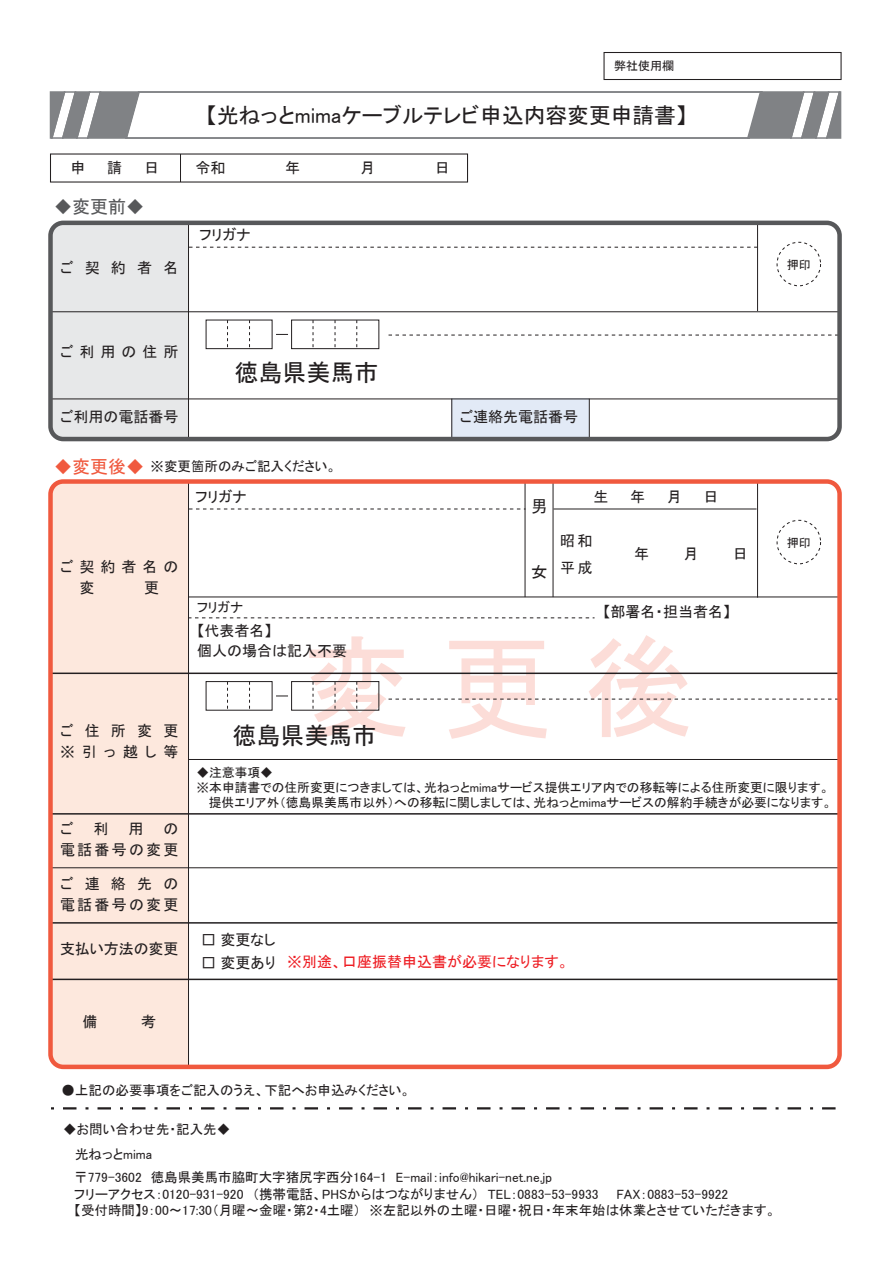
<style>
.page{position:relative;width:893px;height:1263px;background:#fff}
.page>*{position:absolute;margin:0;border:0;box-sizing:border-box;transform-origin:0 0}
.t1{font:112.5px "MS Gothic";color:#fcddd8}
.t2{font:24px "MSP Gothic";color:#231f20}
.t3{font:21.75px "MSP Gothic";color:#231f20}
.t4{font:18px "MSP Gothic";color:#f0593e}
.t5{font:18px "MSP Gothic";color:#57585a}
.t6{font:16.5px "MSP Gothic";color:#231f20}
.t7{font:15px/21px "MSP Gothic";color:#231f20}
.t8{font:15px "MSP Gothic";color:#ee1d23}
.t9{font:15px/21px "MSP Gothic";letter-spacing:.15em;color:#231f20;text-align:right}
.t10{font:15px/21px "MSP Gothic";letter-spacing:.61em;color:#231f20}
.t11{font:13.5px/16.5px "MSP Gothic";color:#231f20}
.t12{font:12.75px "MSP Gothic";color:#231f20}
.t13{font:12px "MSP Gothic";color:#231f20}
.s1{color:#231f20}
</style>
<div class="page">
<div style="left:53px;top:484px;width:135px;height:580px;background:#fde8dd"></div>
<div style="left:603px;top:52px;width:239px;height:28px;border:1px solid #231f20"></div>
<svg style="left:49px;top:91px;width:793px;height:48px"></svg>
<hr style="left:188px;top:597px;width:653px;height:1px;background:#231f20">
<hr style="left:188px;top:759px;width:653px;height:1px;background:#231f20">
<hr style="left:51px;top:672px;width:790px;height:2px;background:#231f20">
<hr style="left:51px;top:813px;width:790px;height:2px;background:#231f20">
<hr style="left:51px;top:922px;width:790px;height:2px;background:#231f20">
<hr style="left:51px;top:867px;width:790px;height:1px;background:#231f20">
<hr style="left:757px;top:480px;width:1px;height:118px;background:#231f20">
<hr style="left:525px;top:482px;width:1px;height:115px;background:#231f20">
<hr style="left:553px;top:482px;width:1px;height:115px;background:#231f20">
<hr style="left:188px;top:481px;width:1px;height:585px;background:#231f20">
<svg style="left:180px;top:154px;width:1px;height:28px"></svg>
<svg style="left:189px;top:509px;width:337px;height:1px"></svg>
<svg style="left:189px;top:618px;width:405px;height:1px"></svg>
<svg style="left:388px;top:699px;width:449px;height:1px"></svg>
<hr style="left:554px;top:509px;width:203px;height:1px;background:#231f20">
<svg style="left:51px;top:1107px;width:785px;height:2px"></svg>
<svg style="left:53px;top:226px;width:784px;height:210px"></svg>
<div style="left:206px;top:681px;width:66px;height:29px;border:1px solid #231f20"></div>
<svg style="left:227px;top:682px;width:1px;height:27px"></svg>
<svg style="left:249px;top:682px;width:1px;height:27px"></svg>
<div style="left:291px;top:681px;width:88px;height:29px;border:1px solid #231f20"></div>
<svg style="left:313px;top:682px;width:1px;height:27px"></svg>
<svg style="left:335px;top:682px;width:1px;height:27px"></svg>
<svg style="left:356px;top:682px;width:1px;height:27px"></svg>
<svg style="left:276px;top:696px;width:12px;height:1px"></svg>
<div style="left:777px;top:242px;width:44px;height:44px;border:1px dashed #231f20;border-radius:50%"></div>
<div style="left:777px;top:520px;width:44px;height:44px;border:1px dashed #231f20;border-radius:50%"></div>
<hr style="left:51px;top:979px;width:790px;height:1px;background:#231f20">
<div style="left:48px;top:221px;width:794px;height:220px;border:4px solid #57585a;border-radius:13px"></div>
<div style="left:48px;top:479px;width:794px;height:590px;border:4px solid #f0593e;border-radius:13px"></div>
<p class="t13" style="left:614px;top:59px;width:61px">弊社使用欄</p>
<p class="t7" style="left:70px;top:157px;width:16px">申</p>
<p class="t7" style="left:107px;top:157px;width:16px">請</p>
<p class="t7" style="left:144px;top:157px;width:16px">日</p>
<h3 class="t5" style="left:54px;top:198px;width:91px">◆変更前◆</h3>
<p class="t7" style="left:60px;top:257px;width:120px">ご契約者名</p>
<h3 class="t3" style="left:206px;top:104px;width:482px">【光ねっとmimaケーブルテレビ申込内容変更申請書】</h3>
<p class="t7" style="left:196px;top:157px;width:31px">令和</p>
<p class="t7" style="left:285px;top:157px;width:16px">年</p>
<p class="t7" style="left:360px;top:157px;width:16px">月</p>
<p class="t7" style="left:435px;top:157px;width:16px">日</p>
<p class="t7" style="left:200px;top:224px;width:53px">フリガナ</p>
<p class="t7" style="left:60px;top:341px;width:120px">ご利用の住所</p>
<h2 class="t2" style="left:235px;top:360px;width:145px">徳島県美馬市</h2>
<p class="t7" style="left:60px;top:406px;width:120px">ご利用の電話番号</p>
<p class="t7" style="left:460px;top:406px;width:120px">ご連絡先電話番号</p>
<h3 class="t4" style="left:54px;top:457px;width:91px">◆変更後◆</h3>
<p class="t11" style="left:151px;top:457px;width:188px">※変更箇所のみご記入ください。</p>
<p class="t7" style="left:195px;top:486px;width:53px">フリガナ</p>
<p class="t7" style="left:80px;top:556px;width:101px;text-indent:-20px">ご契約者名の変</p>
<p class="t7" style="left:144px;top:577px;width:16px">更</p>
<p class="t6" style="left:531px;top:497px;width:16px">男</p>
<p class="t6" style="left:531px;top:564px;width:17px">女</p>
<p class="t7" style="left:594px;top:486px;width:16px">生</p>
<p class="t7" style="left:630px;top:486px;width:16px">年</p>
<p class="t7" style="left:667px;top:486px;width:16px">月</p>
<p class="t7" style="left:704px;top:486px;width:16px">日</p>
<p class="t7" style="left:560px;top:527px;width:34px;line-height:27px">昭和平成</p>
<p class="t7" style="left:634px;top:543px;width:16px">年</p>
<p class="t7" style="left:683px;top:543px;width:16px">月</p>
<p class="t7" style="left:733px;top:543px;width:16px">日</p>
<p class="t10" style="left:60px;top:720px;width:120px">ご住所変更※引っ越し等</p>
<p class="t11" style="left:197px;top:599px;width:48px">フリガナ</p>
<p class="t7" style="left:197px;top:621px;width:151px;line-height:19.5px">【代表者名】<br>個人の場合は記入不要</p>
<p class="t7" style="left:603px;top:601px;width:129px">【部署名・担当者名】</p>
<h1 class="t1" style="left:300px;top:631px;width:397px">変更後</h1>
<h2 class="t2" style="left:233px;top:724px;width:145px">徳島県美馬市</h2>
<p class="t13" style="left:787px;top:258px;width:25px">押印</p>
<p class="t13" style="left:787px;top:536px;width:25px">押印</p>
<p class="t7" style="left:60px;top:818px;width:15px">ご</p>
<p class="t7" style="left:93px;top:818px;width:16px">利</p>
<p class="t7" style="left:128px;top:818px;width:16px">用</p>
<p class="t9" style="left:60px;top:818px;width:120px">の<br>電話番号の変更</p>
<p class="t9" style="left:60px;top:873px;width:120px;text-align:left">ご連絡先の電話番号の変更</p>
<p class="t7" style="left:60px;top:938px;width:120px">支払い方法の変更</p>
<p class="t7" style="left:82px;top:1011px;width:16px">備</p>
<p class="t7" style="left:141px;top:1011px;width:16px">考</p>
<p class="t12" style="left:196px;top:766px;width:78px">◆注意事項◆</p>
<p class="t12" style="left:196px;top:781px;width:634px">※本申請書での住所変更につきましては、光ねっとmimaサービス提供エリア内での移転等による住所変更に限ります。</p>
<p class="t12" style="left:209px;top:796px;width:625px">提供エリア外（徳島県美馬市以外）への移転に関しましては、光ねっとmimaサービスの解約手続きが必要になります。</p>
<p class="t7" style="left:201px;top:929px;width:76px">□ 変更なし</p>
<p class="t8" style="left:201px;top:954px;width:369px"><span class="s1">□ 変更あり</span> ※別途、口座振替申込書が必要になります。</p>
<p class="t11" style="left:62px;top:1082px;width:351px">●上記の必要事項をご記入のうえ、下記へお申込みください。</p>
<p class="t11" style="left:75px;top:1117px;width:157px;line-height:24.8px;text-indent:-12px">◆お問い合わせ先・記入先◆光ねっとmima</p>
<p class="t11" style="left:74px;top:1169px;width:526px">〒779-3602 徳島県美馬市脇町大字猪尻字西分164-1 E-mail：info@hikari-net.ne.jp<br>フリーアクセス：0120-931-920 （携帯電話、PHSからはつながりません） TEL：0883-53-9933</p>
<p class="t11" style="left:74px;top:1185px;width:703px;text-indent:542px">FAX：0883-53-9922<br>【受付時間】9：00～17:30（月曜～金曜・第2・4土曜） ※左記以外の土曜・日曜・祝日・年末年始は休業とさせていただきます。</p>
</div>
